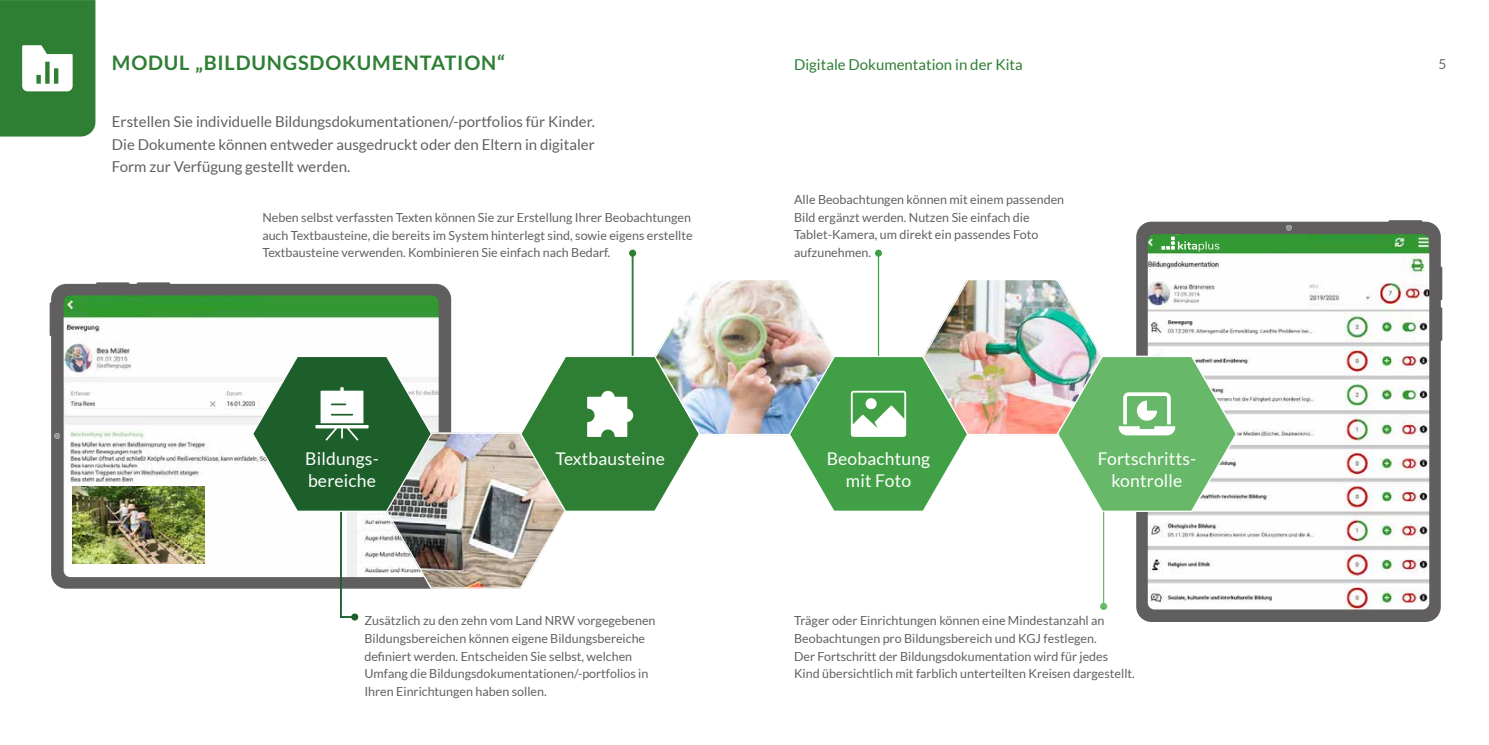
<style>
.page{position:relative;width:1489px;height:745px;background:#fff}
.page>*{position:absolute;margin:0;border:0;box-sizing:border-box;transform-origin:0 0}
.t1{font:700 20px "Lato";letter-spacing:.04em;color:#2e7e34}
.t2{font:17.5px/22.5px "Lato";letter-spacing:.01em;color:#fff;text-align:center}
.t3{font:15px/22.5px "Lato";color:#616161;text-align:justify}
.t4{font:15px "Lato";color:#2e7e34}
.t5{font:13.75px "Lato";color:#676867}
.t6{font:12.5px/17.5px "Lato";color:#616161}
</style>
<div class="page">
<svg style="left:50px;top:282px;width:201px;height:306px"></svg>
<img style="left:72px;top:485px;width:133px;height:78px">
<svg style="left:54px;top:433px;width:6px;height:5px"></svg>
<svg style="left:1136px;top:220px;width:306px;height:401px"></svg>
<svg style="left:1158px;top:225px;width:150px;height:26px;background:#4c894c"></svg>
<div style="left:629px;top:249px;width:7px;height:7px;background:#2e7e34;border-radius:50%"></div>
<hr style="left:631px;top:253px;width:2px;height:102px;background:#2e7e34">
<svg style="left:874px;top:249px;width:8px;height:7px"></svg>
<hr style="left:877px;top:253px;width:2px;height:102px;background:#41a046">
<div style="left:351px;top:613px;width:7px;height:7px;background:#1d5f2b;border-radius:50%"></div>
<svg style="left:0;top:0;width:95px;height:136px;background:#4c9051"></svg>
<img style="left:251px;top:278px;width:986px;height:340px">
<div style="left:865px;top:398px;width:11px;height:11px;background:#fff;border-radius:50%"></div>
<h1 class="t1" style="left:112px;top:51px;width:394px">MODUL „BILDUNGSDOKUMENTATION“</h1>
<p class="t3" style="left:112px;top:110px;width:484px">Erstellen Sie individuelle Bildungsdokumentationen/-portfolios für Kinder.<br>Die Dokumente können entweder ausgedruckt oder den Eltern in digitaler Form zur Verfügung gestellt werden.</p>
<p class="t6" style="left:262px;top:208px;width:432px">Neben selbst verfassten Texten können Sie zur Erstellung Ihrer Beobachtungen auch Textbausteine, die bereits im System hinterlegt sind, sowie eigens erstellte<br>Textbausteine verwenden. Kombinieren Sie einfach nach Bedarf.</p>
<h2 class="t2" style="left:305px;top:447px;width:75px;text-align:left">Bildungs&shy;bereiche</h2>
<h2 class="t2" style="left:555px;top:447px;width:111px">Textbausteine</h2>
<p class="t6" style="left:364px;top:611px;width:292px">Zusätzlich zu den zehn vom Land NRW vorgegebenen Bildungsbereichen können eigene Bildungsbereiche definiert werden. Entscheiden Sie selbst, welchen Umfang die Bildungsdokumentationen/-portfolios in Ihren Einrichtungen haben sollen.</p>
<p class="t4" style="left:794px;top:56px;width:230px">Digitale Dokumentation in der Kita</p>
<p class="t6" style="left:794px;top:191px;width:271px">Alle Beobachtungen können mit einem passenden Bild ergänzt werden. Nutzen Sie einfach die Tablet-Kamera, um direkt ein passendes Foto aufzunehmen.</p>
<h2 class="t2" style="left:826px;top:447px;width:105px">Beobachtung mit Foto</h2>
<h2 class="t2" style="left:1097px;top:447px;width:100px">Fortschritts&shy;kontrolle</h2>
<p class="t6" style="left:794px;top:611px;width:342px">Träger oder Einrichtungen können eine Mindestanzahl an Beobachtungen pro Bildungsbereich und KGJ festlegen.<br>Der Fortschritt der Bildungsdokumentation wird für jedes Kind übersichtlich mit farblich unterteilten Kreisen dargestellt.</p>
<p class="t5" style="left:1438px;top:56px;width:9px">5</p>
</div>
